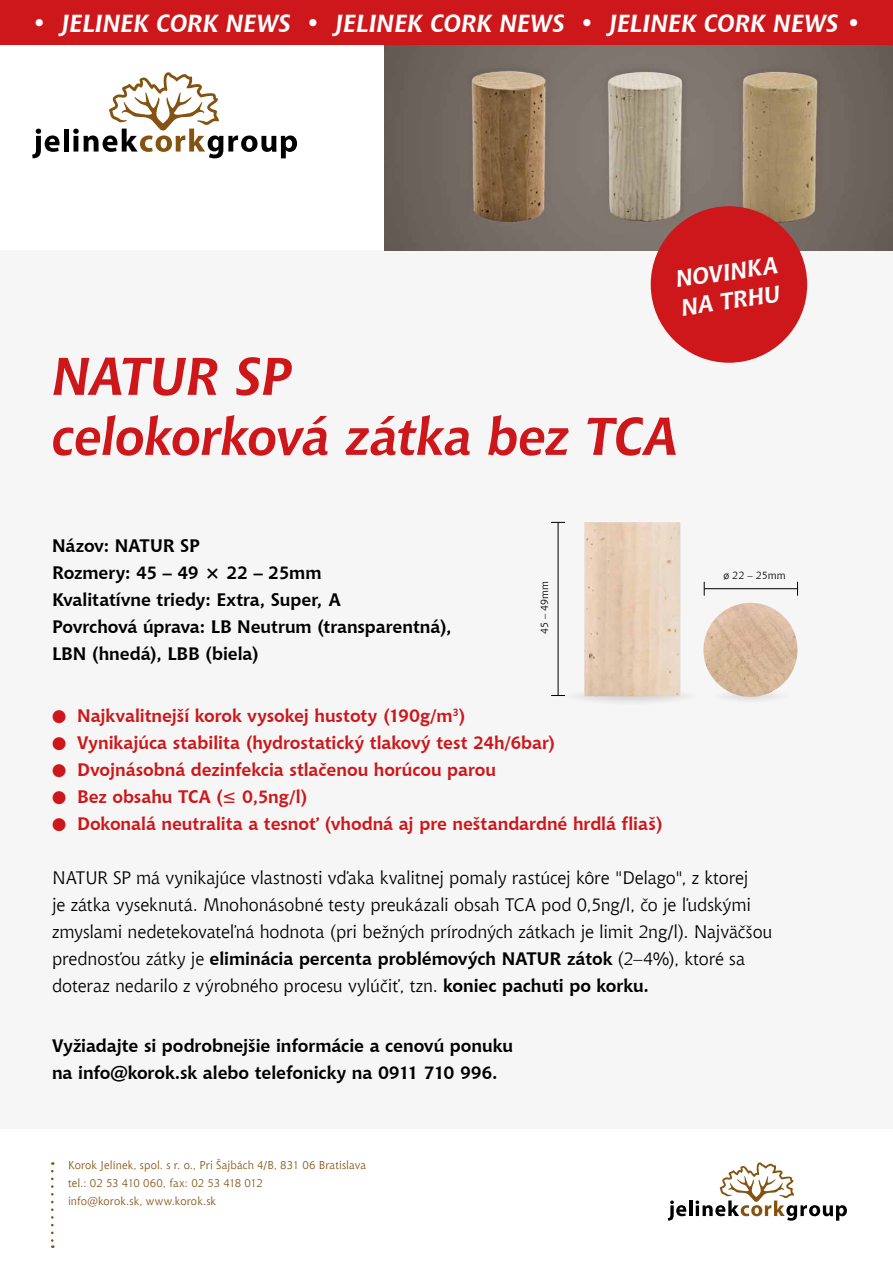
<style>
.page{position:relative;width:893px;height:1263px;background:#fff}
.page>*{position:absolute;margin:0;border:0;box-sizing:border-box;transform-origin:0 0}
.t1{font:italic 700 52.5px/60px "Chianti BT";letter-spacing:-.015em;color:#cd171a}
.t2{font:italic 700 24.6px "Chianti BT";letter-spacing:-.01em;color:#fff}
.t3{font:italic 700 23.4px/28.8px "Chianti BT";color:#fff}
.t4{font:18px/27px "Chianti BT";letter-spacing:-.01em;color:#000}
.t5{font:700 18px "Chianti BT";letter-spacing:-.005em;color:#cd171a}
.t6{font:700 18px/27px "Chianti BT";letter-spacing:-.005em;color:#000}
.t7{font:11.25px/18px "Chianti BT";letter-spacing:.01em;color:#845311}
.t8{font:10.5px "Chianti BT";color:#000}
.s1{font-weight:700}
</style>
<div class="page">
<div style="left:0;top:251px;width:893px;height:878px;background:#f6f6f6"></div>
<div style="left:64px;top:129px;width:5px;height:23px;background:#000"></div>
<svg style="left:32px;top:129px;width:28px;height:29px"></svg>
<svg style="left:73px;top:72px;width:224px;height:86px"></svg>
<svg style="left:51px;top:1171px;width:3px;height:77px"></svg>
<img style="left:384px;top:45px;width:509px;height:206px">
<div style="left:0;top:0;width:893px;height:45px;background:#cd171a"></div>
<hr style="left:689px;top:1200px;width:3px;height:16px;background:#000">
<svg style="left:668px;top:1200px;width:18px;height:21px"></svg>
<svg style="left:696px;top:1162px;width:151px;height:59px"></svg>
<svg style="left:558px;top:684px;width:146px;height:24px"></svg>
<hr style="left:558px;top:522px;width:1px;height:174px;background:#000">
<svg style="left:551px;top:695px;width:14px;height:1px"></svg>
<svg style="left:551px;top:522px;width:14px;height:1px"></svg>
<hr style="left:704px;top:588px;width:94px;height:1px;background:#000">
<svg style="left:704px;top:582px;width:1px;height:14px"></svg>
<svg style="left:797px;top:582px;width:1px;height:14px"></svg>
<img style="left:584px;top:522px;width:96px;height:174px">
<img style="left:699px;top:603px;width:99px;height:97px">
<div style="left:651px;top:206px;width:156px;height:157px;background:#cd171a;border-radius:50%"></div>
<h2 class="t2" style="left:32px;top:6px;width:830px">• JELINEK CORK NEWS • JELINEK CORK NEWS • JELINEK CORK NEWS •</h2>
<p class="t3" style="left:674px;top:264px;width:110px;rotate:-8deg">NOVINKA<br>NA T RHU</p>
<h1 class="t1" style="left:52px;top:344px;width:628px">NATUR SP<br>CELOKORKOVÁ ZÁTKA BEZ TCA</h1>
<p class="t6" style="left:52px;top:531px;width:401px">Názov: NATUR SP<br>Rozmery: 45 – 49 × 22 – 25mm<br>Kvalitatívne triedy: Extra, Super, A<br>Povrchová úprava: LB Neutrum (transparentná),<br>LBN (hnedá), LBB (biela)</p>
<p class="t8" style="left:537px;top:634px;width:54px;rotate:-90deg">45 – 49mm</p>
<p class="t8" style="left:723px;top:568px;width:64px">ø 22 – 25mm</p>
<p class="t5" style="left:52px;top:703px;width:415px">● Najkvalitnejší korok vysokej hustoty (190g/m<sup>3</sup>)</p>
<p class="t5" style="left:52px;top:730px;width:505px">● Vynikajúca stabilita (hydrostatický tlakový test 24h/6bar)</p>
<p class="t5" style="left:52px;top:757px;width:446px">● Dvojnásobná dezinfekcia stlačenou horúcou parou</p>
<p class="t5" style="left:52px;top:784px;width:257px">● Bez obsahu TCA (≤ 0,5ng/l)</p>
<p class="t5" style="left:52px;top:811px;width:612px">● Dokonalá neutralita a tesnoť (vhodná aj pre neštandardné hrdlá fliaš)</p>
<p class="t4" style="left:52px;top:863px;width:722px">NATUR SP má vynikajúce vlastnosti vďaka kvalitnej pomaly rastúcej kôre "Delago", z ktorej<br>je zátka vyseknutá. Mnohonásobné testy preukázali obsah TCA pod 0,5ng/l, čo je ľudskými zmyslami nedetekovateľná hodnota (pri bežných prírodných zátkach je limit 2ng/l). Najväčšou prednosťou zátky je <span class="s1">eliminácia percenta problémových NATUR zátok</span> (2–4%), ktoré sa doteraz nedarilo z výrobného procesu vylúčiť, tzn. <span class="s1">koniec pachuti po korku.</span></p>
<p class="t6" style="left:52px;top:1031px;width:462px">Vyžiadajte si podrobnejšie informácie a cenovú ponuku na info@korok.sk alebo telefonicky na 0911 710 996.</p>
<p class="t7" style="left:68px;top:1156px;width:299px">Korok Jelínek, spol. s r. o., Pri Šajbách 4/B, 831 06 Bratislava tel.: 02 53 410 060, fax: 02 53 418 012<br>info@korok.sk, www.korok.sk</p>
</div>
